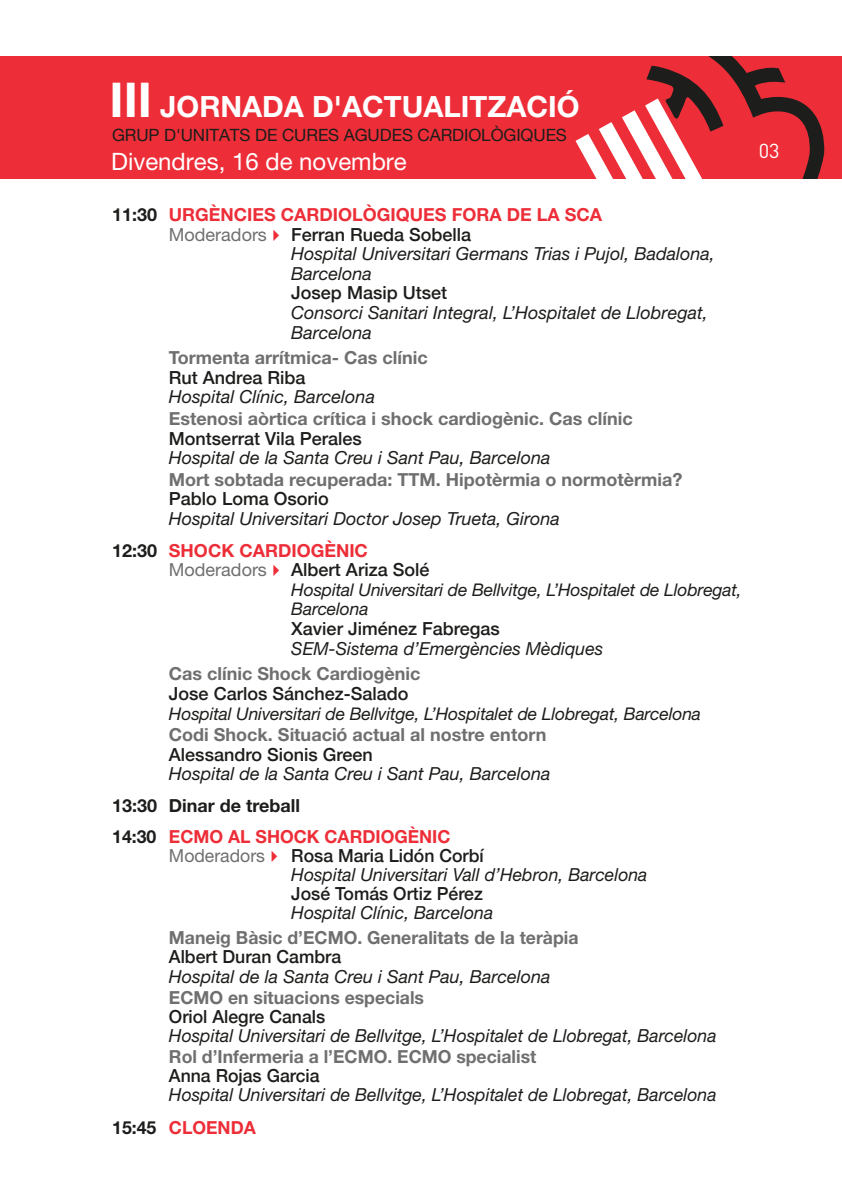
<style>
.page{position:relative;width:842px;height:1191px;background:#fff}
.page>*{position:absolute;margin:0;border:0;box-sizing:border-box;transform-origin:0 0}
.t1{font:700 29.2px "Helvetica Neue";color:#fff}
.t2{font:24px "Helvetica Neue";color:#fff}
.t3{font:20px "DIN";color:#fff}
.t4{font:italic 18px/19.6px "Helvetica Neue";color:#1d1d1b}
.t5{font:700 18px "Helvetica Neue";color:#706f6f}
.t6{font:500 18px "Helvetica Neue";color:#1d1d1b}
.t7{font:700 18px/31px "Helvetica Neue";color:#1d1d1b}
.t8{font:700 18px "Helvetica Neue";color:#ed2e38}
.t9{font:italic 17.6px/19.6px "Helvetica Neue";letter-spacing:-.01em;color:#1d1d1b}
.t10{font:17px "Helvetica Neue";letter-spacing:-.005em;color:#1d1d1b}
.s1{font-size:48px}
.s2{color:#1d1d1b}
.s3{font-weight:400;color:#706f6f}
.s4{color:#ed2e38}
.s5{font-weight:700;font-style:normal}
.s6{font-weight:700;font-style:normal;color:#ed2e38}
.s7{font-style:normal;color:#706f6f}
.s8{font-weight:500;font-style:normal}
</style>
<div class="page">
<div style="left:0;top:56px;width:842px;height:123px;background:#ed2e38"></div>
<svg style="left:575px;top:56px;width:250px;height:123px"></svg>
<h1 class="t1" style="left:110px;top:88px;width:472px"><span class="s1">III</span> JORNADA D'ACTUALITZACIÓ</h1>
<p class="t10" style="left:112px;top:125px;width:456px">GRUP D'UNITATS DE CURES AGUDES CARDIOLÒGIQUES</p>
<h2 class="t2" style="left:111px;top:148px;width:297px">Divendres, 16 de novembre</h2>
<p class="t8" style="left:112px;top:203px;width:491px"><span class="s2">11:30</span> URGÈNCIES CARDIOLÒGIQUES FORA DE LA SCA</p>
<p class="t6" style="left:169px;top:220px;width:304px"><span class="s3">Moderadors</span><span class="s4">✔</span> Ferran Rueda Sobella</p>
<p class="t4" style="left:291px;top:244px;width:425px">Hospital Universitari Germans Trias i Pujol, Badalona,</p>
<p class="t4" style="left:291px;top:263px;width:82px">Barcelona</p>
<p class="t6" style="left:291px;top:278px;width:157px">Josep Masip Utset</p>
<p class="t4" style="left:291px;top:302px;width:418px">Consorci Sanitari Integral, L’Hospitalet de Llobregat,<br>Barcelona</p>
<p class="t5" style="left:169px;top:347px;width:260px">Tormenta arrítmica- Cas clínic</p>
<p class="t6" style="left:169px;top:363px;width:138px">Rut Andrea Riba</p>
<p class="t4" style="left:169px;top:387px;width:208px">Hospital Clínic, Barcelona</p>
<p class="t5" style="left:169px;top:407px;width:465px">Estenosi aòrtica crítica i shock cardiogènic. Cas clínic</p>
<p class="t6" style="left:169px;top:424px;width:194px">Montserrat Vila Perales</p>
<p class="t4" style="left:169px;top:448px;width:383px">Hospital de la Santa Creu i Sant Pau, Barcelona</p>
<p class="t5" style="left:169px;top:468px;width:515px">Mort sobtada recuperada: TTM. Hipotèrmia o normotèrmia?</p>
<p class="t6" style="left:169px;top:484px;width:161px">Pablo Loma Osorio</p>
<p class="t4" style="left:112px;top:502px;width:449px;line-height:31.6px;text-indent:57px">Hospital Universitari Doctor Josep Trueta, Girona<br><span class="s5">12:30</span> <span class="s6">SHOCK CARDIOGÈNIC</span></p>
<p class="t6" style="left:169px;top:555px;width:262px"><span class="s3">Moderadors</span><span class="s4">✔</span> Albert Ariza Solé</p>
<p class="t9" style="left:291px;top:579px;width:452px">Hospital Universitari de Bellvitge, L’Hospitalet de Llobregat,<br>Barcelona</p>
<p class="t6" style="left:291px;top:614px;width:210px">Xavier Jiménez Fabregas</p>
<p class="t4" style="left:291px;top:638px;width:313px">SEM-Sistema d’Emergències Mèdiques</p>
<p class="t5" style="left:169px;top:663px;width:253px">Cas clínic Shock Cardiogènic</p>
<p class="t6" style="left:169px;top:679px;width:241px">Jose Carlos Sánchez-Salado</p>
<p class="t9" style="left:169px;top:703px;width:534px">Hospital Universitari de Bellvitge, L’Hospitalet de Llobregat, Barcelona</p>
<p class="t5" style="left:169px;top:723px;width:379px">Codi Shock. Situació actual al nostre entorn</p>
<p class="t6" style="left:169px;top:740px;width:205px">Alessandro Sionis Green</p>
<p class="t4" style="left:169px;top:764px;width:383px">Hospital de la Santa Creu i Sant Pau, Barcelona</p>
<p class="t7" style="left:112px;top:789px;width:340px">13:30 Dinar de treball<br>14:30 <span class="s4">ECMO AL SHOCK CARDIOGÈNIC</span></p>
<p class="t4" style="left:291px;top:845px;width:358px;line-height:19px;text-indent:-122px"><span class="s7">Moderadors</span><span class="s4">✔</span> <span class="s8">Rosa Maria Lidón Corbí<br></span>Hospital Universitari Vall d’Hebron, Barcelona</p>
<p class="t6" style="left:291px;top:879px;width:193px">José Tomás Ortiz Pérez</p>
<p class="t4" style="left:291px;top:902px;width:203px">Hospital Clínic, Barcelona</p>
<p class="t5" style="left:169px;top:926px;width:411px">Maneig Bàsic d’ECMO. Generalitats de la teràpia</p>
<p class="t6" style="left:169px;top:942px;width:174px">Albert Duran Cambra</p>
<p class="t4" style="left:169px;top:966px;width:383px">Hospital de la Santa Creu i Sant Pau, Barcelona</p>
<p class="t5" style="left:169px;top:986px;width:257px">ECMO en situacions especials</p>
<p class="t6" style="left:169px;top:1001px;width:158px">Oriol Alegre Canals</p>
<p class="t4" style="left:169px;top:1025px;width:549px">Hospital Universitari de Bellvitge, L’Hospitalet de Llobregat, Barcelona</p>
<p class="t5" style="left:169px;top:1045px;width:369px">Rol d’Infermeria a l’ECMO. ECMO specialist</p>
<p class="t6" style="left:169px;top:1060px;width:152px">Anna Rojas Garcia</p>
<p class="t4" style="left:112px;top:1077px;width:606px;line-height:33px;text-indent:57px">Hospital Universitari de Bellvitge, L’Hospitalet de Llobregat, Barcelona<br><span class="s5">15:45</span> <span class="s6">CLOENDA</span></p>
<p class="t3" style="left:759px;top:138px;width:22px">03</p>
</div>
